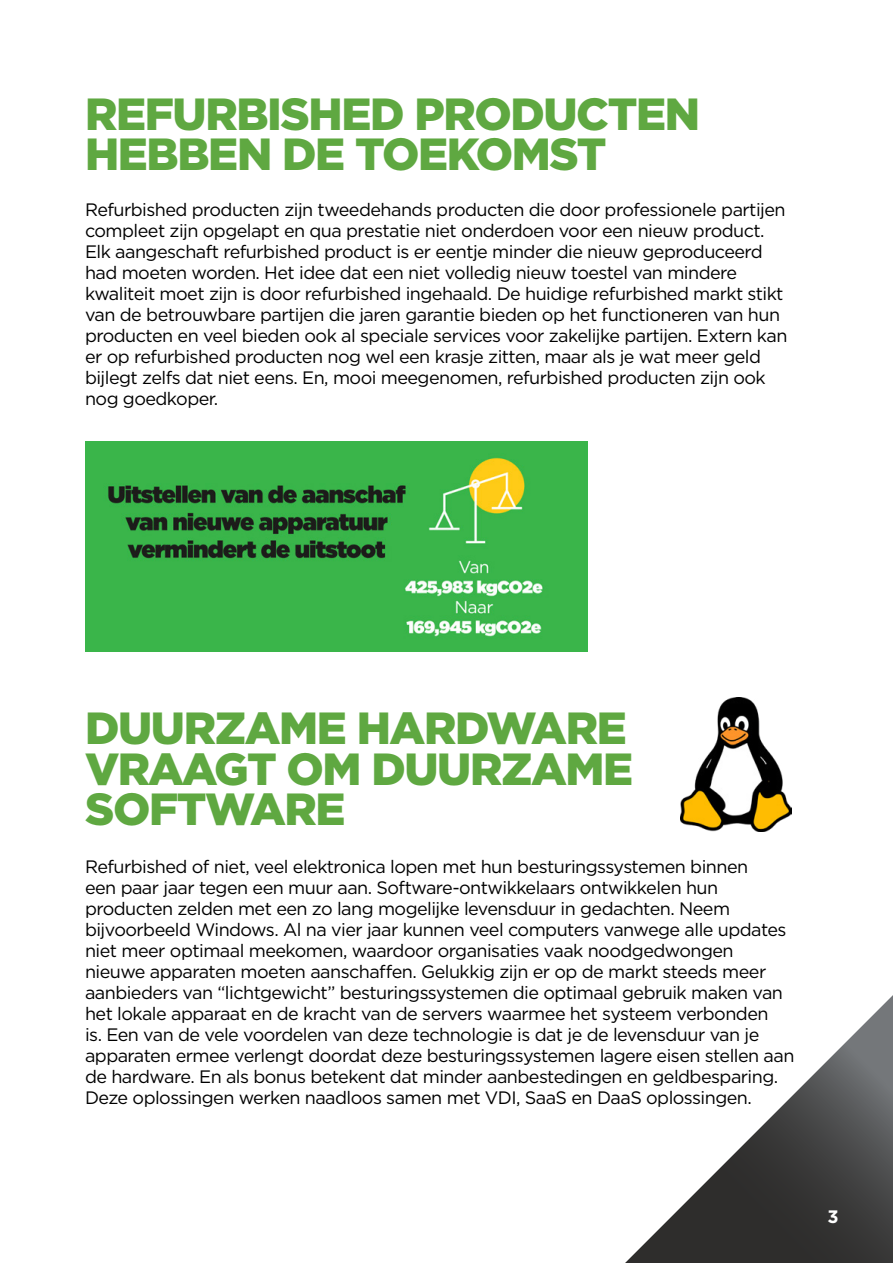
<style>
.page{position:relative;width:893px;height:1263px;background:#fff}
.page>*{position:absolute;margin:0;border:0;box-sizing:border-box;transform-origin:0 0}
.t1{font:900 45px/40.5px "Gotham";letter-spacing:-.03em;color:#5fa841}
.t2{font:18px/21px "Gotham";letter-spacing:-.03em;color:#000}
.t3{font:700 18px "Gotham";color:#fff}
</style>
<div class="page">
<svg style="left:625px;top:995px;width:268px;height:268px"></svg>
<img style="left:86px;top:441px;width:501px;height:211px">
<img style="left:681px;top:698px;width:110px;height:134px">
<p class="t1" style="left:85px;top:93px;width:617px">REFURBISHED PRODUCTEN<br>HEBBEN DE TOEKOMST</p>
<p class="t2" style="left:85px;top:199px;width:704px">Refurbished producten zijn tweedehands producten die door professionele partijen compleet zijn opgelapt en qua prestatie niet onderdoen voor een nieuw product.<br>Elk aangeschaft refurbished product is er eentje minder die nieuw geproduceerd had moeten worden. Het idee dat een niet volledig nieuw toestel van mindere kwaliteit moet zijn is door refurbished ingehaald. De huidige refurbished markt stikt van de betrouwbare partijen die jaren garantie bieden op het functioneren van hun producten en veel bieden ook al speciale services voor zakelijke partijen. Extern kan er op refurbished producten nog wel een krasje zitten, maar als je wat meer geld bijlegt zelfs dat niet eens. En, mooi meegenomen, refurbished producten zijn ook nog goedkoper.</p>
<p class="t1" style="left:85px;top:707px;width:550px">DUURZAME HARDWARE<br>VRAAGT OM DUURZAME<br>SOFTWARE</p>
<p class="t2" style="left:85px;top:856px;width:711px">Refurbished of niet, veel elektronica lopen met hun besturingssystemen binnen<br>een paar jaar tegen een muur aan. Software-ontwikkelaars ontwikkelen hun producten zelden met een zo lang mogelijke levensduur in gedachten. Neem bijvoorbeeld Windows. Al na vier jaar kunnen veel computers vanwege alle updates niet meer optimaal meekomen, waardoor organisaties vaak noodgedwongen nieuwe apparaten moeten aanschaffen. Gelukkig zijn er op de markt steeds meer aanbieders van “lichtgewicht” besturingssystemen die optimaal gebruik maken van het lokale apparaat en de kracht van de servers waarmee het systeem verbonden<br>is. Een van de vele voordelen van deze technologie is dat je de levensduur van je apparaten ermee verlengt doordat deze besturingssystemen lagere eisen stellen aan de hardware. En als bonus betekent dat minder aanbestedingen en geldbesparing.<br>Deze oplossingen werken naadloos samen met VDI, SaaS en DaaS oplossingen.</p>
<p class="t3" style="left:828px;top:1205px;width:13px">3</p>
</div>
